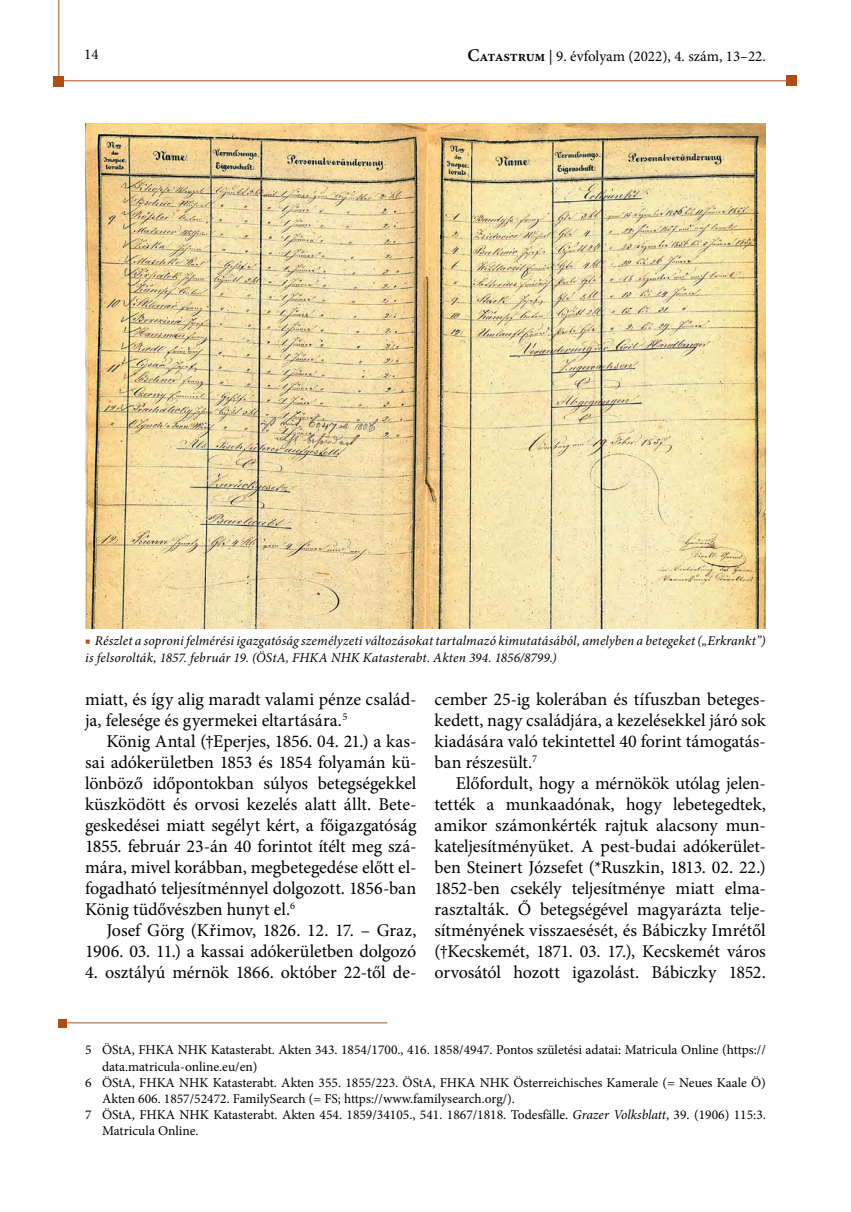
<style>
.page{position:relative;width:851px;height:1212px;background:#fff}
.page>*{position:absolute;margin:0;border:0;box-sizing:border-box;transform-origin:0 0}
.t1{font:18px/21px "Minion Pro";letter-spacing:-.01em;color:#000;text-align:justify}
.t2{font:15px "Minion Pro";color:#000}
.footnote_text{font:13.5px/16.2px "Minion Pro";color:#000}
.képaláírás{font:italic 13.5px/16.5px "Minion Pro";letter-spacing:.01em;color:#000}
.s1{font-weight:600;font-size:18px}
.s2{font-weight:600}
.s3{color:#ae4e14}
.s4{font-style:italic}
</style>
<div class="page">
<hr style="left:57px;top:81px;width:734px;height:1px;background:#ae4f25">
<hr style="left:59px;top:0;width:1px;height:81px;background:#ae4f25">
<div style="left:786px;top:76px;width:10px;height:10px;background:#ae4e14"></div>
<div style="left:54px;top:76px;width:10px;height:10px;background:#ae4e14"></div>
<img style="left:85px;top:123px;width:680px;height:506px">
<hr style="left:58px;top:1022px;width:329px;height:1px;background:#ae4f25">
<div style="left:58px;top:1019px;width:9px;height:8px;background:#ae4e14"></div>
<p class="t2" style="left:84px;top:45px;width:16px">14</p>
<p class="t2" style="left:467px;top:46px;width:300px"><span class="s1">C</span><span class="s2">atastrum</span> | 9. évfolyam (2022), 4. szám, 13–22.</p>
<p class="képaláírás" style="left:85px;top:633px;width:682px"><span class="s3">■</span> Részlet a soproni felmérési igazgatóság személyzeti változásokat tartalmazó kimutatásából, amelyben a betegeket („Erkrankt”) is felsorolták, 1857. február 19. (ÖStA, FHKA NHK Katasterabt. Akten 394. 1856/8799.)</p>
<p class="t1" style="left:85px;top:689px;width:333px">miatt, és így alig maradt valami pénze család&shy;ja, felesége és gyermekei eltartására.<sup>5</sup></p>
<p class="t1" style="left:85px;top:731px;width:333px;text-indent:21px">König Antal (†Eperjes, 1856. 04. 21.) a kas&shy;sai adókerületben 1853 és 1854 folyamán kü&shy;lönböző időpontokban súlyos betegségekkel küszködött és orvosi kezelés alatt állt. Bete&shy;geskedései miatt segélyt kért, a főigazgatóság 1855. február 23-án 40 forintot ítélt meg szá&shy;mára, mivel korábban, megbetegedése előtt el&shy;fogadható teljesítménnyel dolgozott. 1856-ban König tüdővészben hunyt el.<sup>6</sup></p>
<p class="t1" style="left:85px;top:920px;width:333px;text-align:right">Josef Görg (Křimov, 1826. 12. 17. – Graz,<br>1906. 03. 11.) a kassai adókerületben dolgozó</p>
<p class="t1" style="left:85px;top:962px;width:331px">4. osztályú mérnök 1866. október 22-től de-</p>
<p class="t1" style="left:434px;top:689px;width:333px">cember 25-ig kolerában és tífuszban beteges&shy;kedett, nagy családjára, a kezelésekkel járó sok kiadására való tekintettel 40 forint támogatás&shy;ban részesült.<sup>7</sup></p>
<p class="t1" style="left:434px;top:773px;width:333px;text-indent:21px">Előfordult, hogy a mérnökök utólag jelen&shy;tették a munkaadónak, hogy lebetegedtek, amikor számonkérték rajtuk alacsony mun&shy;kateljesítményüket. A pest-budai adókerület&shy;ben Steinert Józsefet (*Ruszkin, 1813. 02. 22.)<br>1852-ben csekély teljesítménye miatt elma&shy;rasztalták. Ő betegségével magyarázta telje&shy;sítményének visszaesését, és Bábiczky Imrétől (†Kecskemét, 1871. 03. 17.), Kecskemét város orvosától hozott igazolást. Bábiczky 1852.</p>
<p class="footnote_text" style="left:102px;top:1042px;width:665px;text-indent:-17px">5 ÖStA, FHKA NHK Katasterabt. Akten 343. 1854/1700., 416. 1858/4947. Pontos születési adatai: Matricula Online (https:// data.matricula-online.eu/en)</p>
<p class="footnote_text" style="left:102px;top:1074px;width:665px;text-indent:-17px">6 ÖStA, FHKA NHK Katasterabt. Akten 355. 1855/223. ÖStA, FHKA NHK Österreichisches Kamerale (= Neues Kaale Ö)<br>Akten 606. 1857/52472. FamilySearch (= FS; https://www.familysearch.org/).</p>
<p class="footnote_text" style="left:102px;top:1107px;width:665px;text-indent:-17px">7 ÖStA, FHKA NHK Katasterabt. Akten 454. 1859/34105., 541. 1867/1818. Todesfälle. <span class="s4">Grazer Volksblatt</span>, 39. (1906) 115:3.<br>Matricula Online.</p>
</div>
